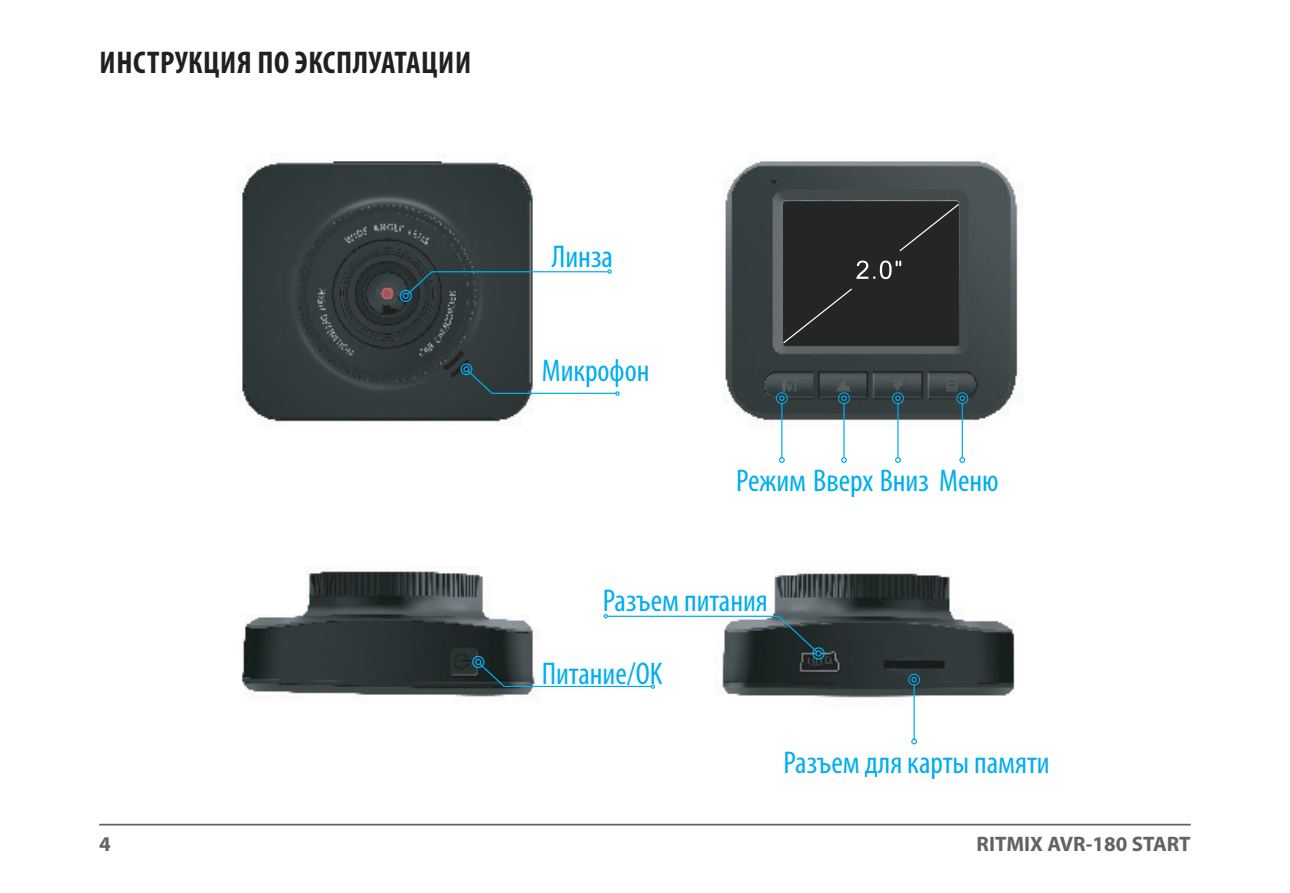
<style>
.page{position:relative;width:1290px;height:893px;background:#fff}
.page>*{position:absolute;margin:0;border:0;box-sizing:border-box;transform-origin:0 0}
.t1{font:condensed 31.5px "Myriad Pro";color:#00aeef}
.t2{font:700 condensed 31.5px "Myriad Pro";letter-spacing:.02em;color:#231f20}
.t3{font:700 21px "Myriad Pro";color:#636366}
</style>
<div class="page">
<hr style="left:99px;top:824px;width:1092px;height:1px;background:#636366">
<img style="left:238px;top:154px;width:295px;height:268px">
<img style="left:724px;top:620px;width:291px;height:78px">
<img style="left:242px;top:566px;width:298px;height:135px">
<img style="left:723px;top:161px;width:300px;height:260px">
<svg style="left:399px;top:269px;width:221px;height:127px"></svg>
<div style="left:776px;top:392px;width:12px;height:12px;border:1px solid #00aeef;border-radius:50%"></div>
<div style="left:838px;top:392px;width:12px;height:12px;border:1px solid #00aeef;border-radius:50%"></div>
<div style="left:892px;top:392px;width:12px;height:12px;border:1px solid #00aeef;border-radius:50%"></div>
<div style="left:956px;top:392px;width:12px;height:12px;border:1px solid #00aeef;border-radius:50%"></div>
<svg style="left:471px;top:395px;width:495px;height:293px"></svg>
<svg style="left:475px;top:613px;width:350px;height:76px"></svg>
<div style="left:908px;top:674px;width:12px;height:12px;border:1px solid #00aeef;border-radius:50%"></div>
<svg style="left:911px;top:677px;width:6px;height:5px"></svg>
<hr style="left:913px;top:684px;width:2px;height:55px;background:#00aeef">
<svg style="left:911px;top:739px;width:6px;height:5px"></svg>
<div style="left:783px;top:201px;width:176px;height:145px;border:1px solid #242625;border-radius:3px"></div>
<div style="left:782px;top:203px;width:178px;height:142px;background:#242625"></div>
<p class="t2" style="left:100px;top:43px;width:373px">ИНСТРУКЦИЯ ПО ЭКСПЛУАТАЦИИ</p>
<p class="t1" style="left:552px;top:237px;width:63px">Линза</p>
<p class="t1" style="left:542px;top:352px;width:109px">Микрофон</p>
<p class="t1" style="left:736px;top:461px;width:264px">Режим Вверх Вниз Меню</p>
<p class="t1" style="left:603px;top:581px;width:167px">Разъем питания</p>
<p class="t1" style="left:542px;top:654px;width:122px">Питание/OK</p>
<p class="t1" style="left:783px;top:743px;width:268px">Разъем для карты памяти</p>
<p class="t3" style="left:99px;top:830px;width:13px">4</p>
<p class="t3" style="left:976px;top:830px;width:216px">RITMIX AVR-180 START</p>
</div>
